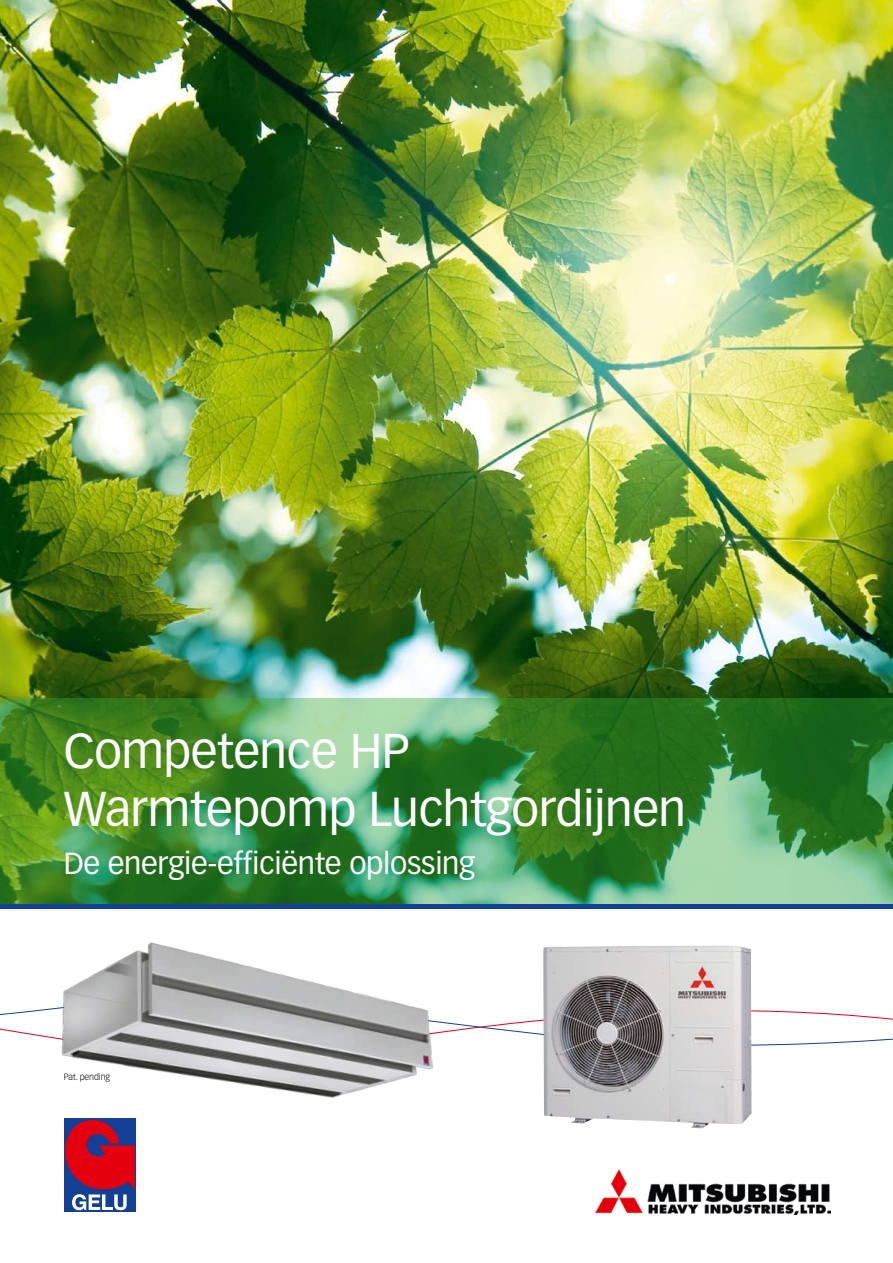
<style>
.page{position:relative;width:893px;height:1263px;background:#fff}
.page>*{position:absolute;margin:0;border:0;box-sizing:border-box;transform-origin:0 0}
.t1{font:48px/58.5px "Vectora LT Std";letter-spacing:-.01em;color:#fff}
.t2{font:30px "Vectora LT Std";letter-spacing:-.01em;color:#fff}
.t3{font:300 9px "Vectora LT Std";letter-spacing:-.01em;color:#000}
</style>
<div class="page">
<svg style="left:0;top:1008px;width:893px;height:38px"></svg>
<img style="left:0;top:0;width:893px;height:698px">
<div style="left:64px;top:1192px;width:72px;height:20px;background:#134094"></div>
<svg style="left:65px;top:1119px;width:71px;height:91px;background:#8e2b56"></svg>
<img style="left:595px;top:1169px;width:235px;height:45px">
<svg style="left:0;top:698px;width:893px;height:206px;background:#468d42"></svg>
<hr style="left:0;top:904px;width:893px;height:4px;background:#134094">
<img style="left:52px;top:942px;width:397px;height:156px">
<img style="left:543px;top:945px;width:209px;height:183px">
<p class="t1" style="left:64px;top:722px;width:624px">Competence HP<br>Warmtepomp Luchtgordijnen</p>
<p class="t2" style="left:64px;top:846px;width:413px">De energie-efficiënte oplossing</p>
<p class="t3" style="left:64px;top:1071px;width:48px">Pat. pending</p>
</div>
